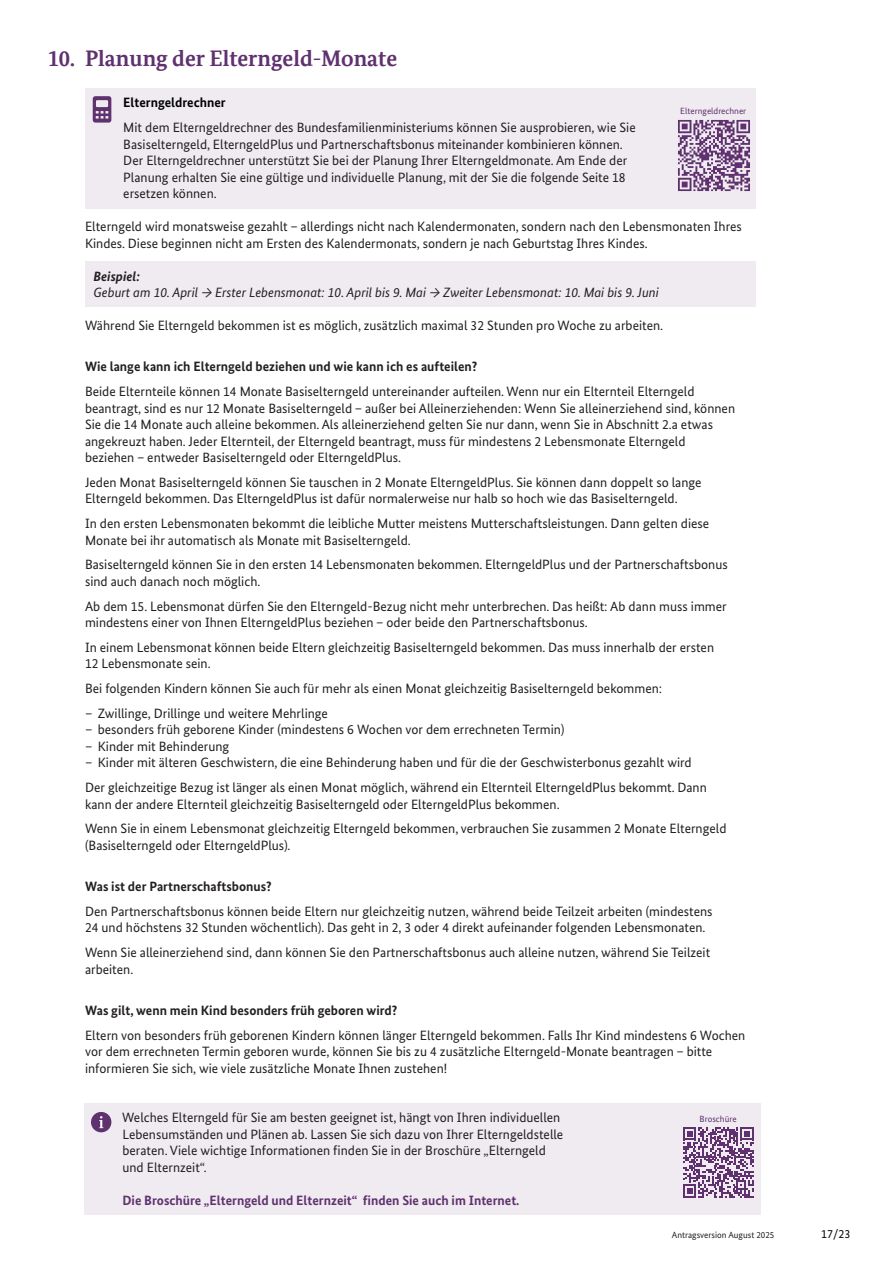
<style>
.page{position:relative;width:893px;height:1263px;background:#fff}
.page>*{position:absolute;margin:0;border:0;box-sizing:border-box;transform-origin:0 0}
.t1{font:700 22.5px "Bundes Serif Office";color:#5f316e}
.t2{font:13.5px/16.5px "Bundes Sans";color:#231f20}
.t3{font:700 13.5px "Bundes Sans";color:#231f20}
.t4{font:italic 13.5px "Bundes Sans";color:#231f20}
.t5{font:700 13.5px "Bundes Sans";color:#5f316e}
.t6{font:700 13.5px "Bundes Sans";color:#000}
.t7{font:italic 700 13.5px "Bundes Sans";color:#231f20}
.t8{font:12px "Bundes Sans";color:#000}
.t9{font:9px "Bundes Sans";color:#5f316e}
.t10{font:9px "Bundes Sans";color:#231f20}
</style>
<div class="page">
<div style="left:85px;top:113px;width:671px;height:95px;background:#efebf0"></div>
<div style="left:85px;top:88px;width:671px;height:30px;background:#efebf0"></div>
<svg style="left:93px;top:96px;width:18px;height:27px"></svg>
<div style="left:85px;top:262px;width:671px;height:45px;background:#efebf0"></div>
<div style="left:84px;top:1103px;width:676px;height:112px;background:#efebf0"></div>
<div style="left:91px;top:1112px;width:20px;height:20px;background:#5f316e;border-radius:50%"></div>
<svg style="left:99px;top:1116px;width:4px;height:12px"></svg>
<svg style="left:683px;top:1127px;width:70px;height:70px"></svg>
<img style="left:678px;top:119px;width:72px;height:73px">
<h2 class="t1" style="left:48px;top:45px;width:351px">10. Planung der Elterngeld-Monate</h2>
<p class="t6" style="left:123px;top:94px;width:104px">Elterngeldrechner</p>
<p class="t2" style="left:123px;top:119px;width:514px">Mit dem Elterngeldrechner des Bundesfamilienministeriums können Sie ausprobieren, wie Sie<br>Basiselterngeld, ElterngeldPlus und Partnerschaftsbonus miteinander kombinieren können.</p>
<p class="t2" style="left:123px;top:152px;width:505px;text-align:justify">Der Elterngeldrechner unterstützt Sie bei der Planung Ihrer Elterngeldmonate. Am Ende der Planung erhalten Sie eine gültige und individuelle Planung, mit der Sie die folgende Seite 18 ersetzen können.</p>
<p class="t9" style="left:680px;top:106px;width:68px">Elterngeldrechner</p>
<p class="t2" style="left:85px;top:218px;width:658px">Elterngeld wird monatsweise gezahlt – allerdings nicht nach Kalendermonaten, sondern nach den Lebensmonaten Ihres<br>Kindes. Diese beginnen nicht am Ersten des Kalendermonats, sondern je nach Geburtstag Ihres Kindes.</p>
<p class="t7" style="left:94px;top:268px;width:48px">Beispiel:</p>
<p class="t4" style="left:94px;top:284px;width:567px">Geburt am 10. April → Erster Lebensmonat: 10. April bis 9. Mai → Zweiter Lebensmonat: 10. Mai bis 9. Juni</p>
<p class="t2" style="left:85px;top:317px;width:580px">Während Sie Elterngeld bekommen ist es möglich, zusätzlich maximal 32 Stunden pro Woche zu arbeiten.</p>
<p class="t3" style="left:85px;top:359px;width:394px">Wie lange kann ich Elterngeld beziehen und wie kann ich es aufteilen?</p>
<p class="t2" style="left:85px;top:383px;width:652px">Beide Elternteile können 14 Monate Basiselterngeld untereinander aufteilen. Wenn nur ein Elternteil Elterngeld beantragt, sind es nur 12 Monate Basiselterngeld – außer bei Alleinerziehenden: Wenn Sie alleinerziehend sind, können Sie die 14 Monate auch alleine bekommen. Als alleinerziehend gelten Sie nur dann, wenn Sie in Abschnitt 2.a etwas angekreuzt haben. Jeder Elternteil, der Elterngeld beantragt, muss für mindestens 2 Lebensmonate Elterngeld beziehen – entweder Basiselterngeld oder ElterngeldPlus.</p>
<p class="t2" style="left:85px;top:474px;width:618px">Jeden Monat Basiselterngeld können Sie tauschen in 2 Monate ElterngeldPlus. Sie können dann doppelt so lange<br>Elterngeld bekommen. Das ElterngeldPlus ist dafür normalerweise nur halb so hoch wie das Basiselterngeld.</p>
<p class="t2" style="left:85px;top:515px;width:626px">In den ersten Lebensmonaten bekommt die leibliche Mutter meistens Mutterschaftsleistungen. Dann gelten diese<br>Monate bei ihr automatisch als Monate mit Basiselterngeld.</p>
<p class="t2" style="left:85px;top:556px;width:644px">Basiselterngeld können Sie in den ersten 14 Lebensmonaten bekommen. ElterngeldPlus und der Partnerschaftsbonus sind auch danach noch möglich.</p>
<p class="t2" style="left:85px;top:598px;width:643px">Ab dem 15. Lebensmonat dürfen Sie den Elterngeld-Bezug nicht mehr unterbrechen. Das heißt: Ab dann muss immer mindestens einer von Ihnen ElterngeldPlus beziehen – oder beide den Partnerschaftsbonus.</p>
<p class="t2" style="left:85px;top:639px;width:631px">In einem Lebensmonat können beide Eltern gleichzeitig Basiselterngeld bekommen. Das muss innerhalb der ersten<br>12 Lebensmonate sein.</p>
<p class="t2" style="left:85px;top:680px;width:579px">Bei folgenden Kindern können Sie auch für mehr als einen Monat gleichzeitig Basiselterngeld bekommen:</p>
<p class="t2" style="left:85px;top:705px;width:244px">– Zwillinge, Drillinge und weitere Mehrlinge</p>
<p class="t2" style="left:85px;top:721px;width:481px">– besonders früh geborene Kinder (mindestens 6 Wochen vor dem errechneten Termin)</p>
<p class="t2" style="left:85px;top:738px;width:146px">– Kinder mit Behinderung</p>
<p class="t2" style="left:85px;top:754px;width:608px">– Kinder mit älteren Geschwistern, die eine Behinderung haben und für die der Geschwisterbonus gezahlt wird</p>
<p class="t2" style="left:85px;top:779px;width:623px">Der gleichzeitige Bezug ist länger als einen Monat möglich, während ein Elternteil ElterngeldPlus bekommt. Dann kann der andere Elternteil gleichzeitig Basiselterngeld oder ElterngeldPlus bekommen.</p>
<p class="t2" style="left:85px;top:820px;width:643px">Wenn Sie in einem Lebensmonat gleichzeitig Elterngeld bekommen, verbrauchen Sie zusammen 2 Monate Elterngeld (Basiselterngeld oder ElterngeldPlus).</p>
<p class="t3" style="left:85px;top:878px;width:188px">Was ist der Partnerschaftsbonus?</p>
<p class="t2" style="left:85px;top:903px;width:629px">Den Partnerschaftsbonus können beide Eltern nur gleichzeitig nutzen, während beide Teilzeit arbeiten (mindestens<br>24 und höchstens 32 Stunden wöchentlich). Das geht in 2, 3 oder 4 direkt aufeinander folgenden Lebensmonaten.</p>
<p class="t2" style="left:85px;top:944px;width:627px">Wenn Sie alleinerziehend sind, dann können Sie den Partnerschaftsbonus auch alleine nutzen, während Sie Teilzeit arbeiten.</p>
<p class="t3" style="left:85px;top:1002px;width:314px">Was gilt, wenn mein Kind besonders früh geboren wird?</p>
<p class="t2" style="left:85px;top:1027px;width:662px">Eltern von besonders früh geborenen Kindern können länger Elterngeld bekommen. Falls Ihr Kind mindestens 6 Wochen vor dem errechneten Termin geboren wurde, können Sie bis zu 4 zusätzliche Elterngeld-Monate beantragen – bitte informieren Sie sich, wie viele zusätzliche Monate Ihnen zustehen!</p>
<p class="t2" style="left:122px;top:1109px;width:443px">Welches Elterngeld für Sie am besten geeignet ist, hängt von Ihren individuellen Lebensumständen und Plänen ab. Lassen Sie sich dazu von Ihrer Elterngeldstelle beraten. Viele wichtige Informationen finden Sie in der Broschüre „Elterngeld und Elternzeit“.</p>
<p class="t5" style="left:122px;top:1192px;width:398px">Die Broschüre „Elterngeld und Elternzeit“ finden Sie auch im Internet.</p>
<p class="t9" style="left:699px;top:1113px;width:39px">Broschüre</p>
<p class="t10" style="left:672px;top:1229px;width:104px">Antragsversion August 2025</p>
<p class="t8" style="left:821px;top:1226px;width:31px">17/23</p>
</div>
